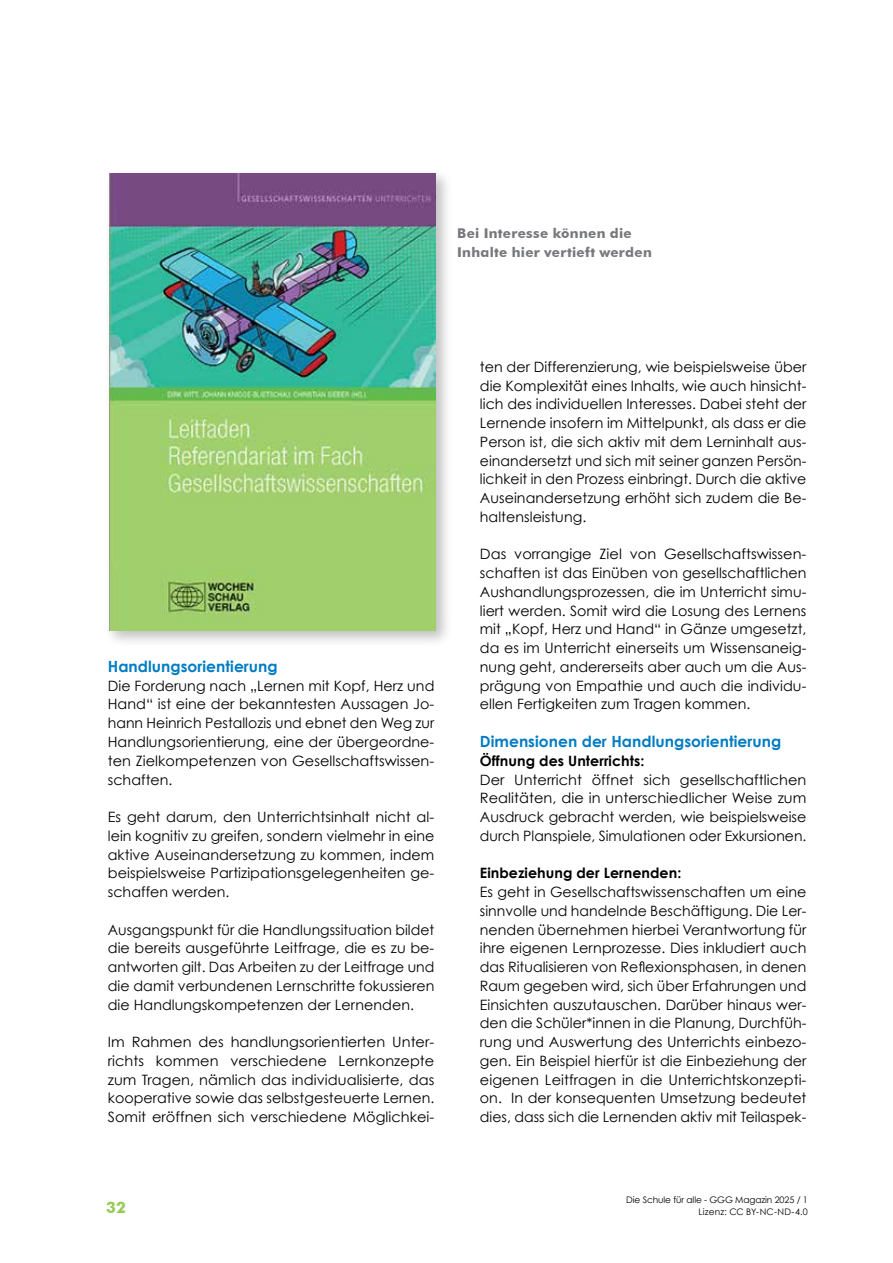
<style>
.page{position:relative;width:893px;height:1263px;background:#fff}
.page>*{position:absolute;margin:0;border:0;box-sizing:border-box;transform-origin:0 0}
.t1{font:700 15.75px "Futura BT";color:#97cb59}
.t2{font:700 15.45px "Century Gothic";letter-spacing:.005em;color:#007cc3}
.t3{font:14.25px/18.8px "Century Gothic";letter-spacing:.005em;color:#000;text-align:justify}
.t4{font:700 14.25px "Century Gothic";letter-spacing:.005em;color:#000}
.t5{font:700 13.5px/19.5px "Futura BT";letter-spacing:.02em;color:#77787b}
.t6{font:9px "Century Gothic";letter-spacing:-.01em;color:#000}
.t7{font:9px "Century Gothic";letter-spacing:.025em;color:#000}
</style>
<div class="page">
<div style="left:104px;top:168px;width:349px;height:480px;background:#000;opacity:.25"></div>
<img style="left:109px;top:173px;width:327px;height:458px">
<p class="t5" style="left:457px;top:223px;width:196px">Bei Interesse können die<br>Inhalte hier vertieft werden</p>
<p class="t2" style="left:108px;top:657px;width:171px">Handlungsorientierung</p>
<p class="t3" style="left:108px;top:676px;width:328px">Die Forderung nach „Lernen mit Kopf, Herz und Hand“ ist eine der bekanntesten Aussagen Jo&shy;hann Heinrich Pestallozis und ebnet den Weg zur Handlungsorientierung, eine der übergeordne&shy;ten Zielkompetenzen von Gesellschaftswissen&shy;schaften.</p>
<p class="t3" style="left:108px;top:807px;width:328px">Es geht darum, den Unterrichtsinhalt nicht al&shy;lein kognitiv zu greifen, sondern vielmehr in eine aktive Auseinandersetzung zu kommen, indem beispielsweise Partizipationsgelegenheiten ge&shy;schaffen werden.</p>
<p class="t3" style="left:108px;top:920px;width:328px">Ausgangspunkt für die Handlungssituation bildet die bereits ausgeführte Leitfrage, die es zu be&shy;antworten gilt. Das Arbeiten zu der Leitfrage und die damit verbundenen Lernschritte fokussieren die Handlungskompetenzen der Lernenden.</p>
<p class="t3" style="left:108px;top:1032px;width:328px">Im Rahmen des handlungsorientierten Unter&shy;richts kommen verschiedene Lernkonzepte zum Tragen, nämlich das individualisierte, das kooperative sowie das selbstgesteuerte Lernen.<br>Somit eröffnen sich verschiedene Möglichkei-</p>
<p class="t3" style="left:480px;top:357px;width:328px">ten der Differenzierung, wie beispielsweise über die Komplexität eines Inhalts, wie auch hinsicht&shy;lich des individuellen Interesses. Dabei steht der Lernende insofern im Mittelpunkt, als dass er die Person ist, die sich aktiv mit dem Lerninhalt aus&shy;einandersetzt und sich mit seiner ganzen Persön&shy;lichkeit in den Prozess einbringt. Durch die aktive Auseinandersetzung erhöht sich zudem die Be&shy;haltensleistung.</p>
<p class="t3" style="left:480px;top:545px;width:328px">Das vorrangige Ziel von Gesellschaftswissen&shy;schaften ist das Einüben von gesellschaftlichen Aushandlungsprozessen, die im Unterricht simu&shy;liert werden. Somit wird die Losung des Lernens mit „Kopf, Herz und Hand“ in Gänze umgesetzt, da es im Unterricht einerseits um Wissensaneig&shy;nung geht, andererseits aber auch um die Aus&shy;prägung von Empathie und auch die individu&shy;ellen Fertigkeiten zum Tragen kommen.</p>
<p class="t2" style="left:480px;top:732px;width:303px">Dimensionen der Handlungsorientierung</p>
<p class="t4" style="left:480px;top:752px;width:166px">Öffnung des Unterrichts:</p>
<p class="t3" style="left:480px;top:770px;width:328px">Der Unterricht öffnet sich gesellschaftlichen Realitäten, die in unterschiedlicher Weise zum Ausdruck gebracht werden, wie beispielsweise durch Planspiele, Simulationen oder Exkursionen.</p>
<p class="t4" style="left:480px;top:864px;width:203px">Einbeziehung der Lernenden:</p>
<p class="t3" style="left:480px;top:882px;width:328px">Es geht in Gesellschaftswissenschaften um eine sinnvolle und handelnde Beschäftigung. Die Ler&shy;nenden übernehmen hierbei Verantwortung für ihre eigenen Lernprozesse. Dies inkludiert auch das Ritualisieren von Reflexionsphasen, in denen Raum gegeben wird, sich über Erfahrungen und Einsichten auszutauschen. Darüber hinaus wer&shy;den die Schüler*innen in die Planung, Durchfüh&shy;rung und Auswertung des Unterrichts einbezo&shy;gen. Ein Beispiel hierfür ist die Einbeziehung der eigenen Leitfragen in die Unterrichtskonzepti&shy;on. In der konsequenten Umsetzung bedeutet dies, dass sich die Lernenden aktiv mit Teilaspek-</p>
<p class="t6" style="left:626px;top:1194px;width:183px">Die Schule für alle - GGG Magazin 2025 / 1</p>
<p class="t1" style="left:106px;top:1197px;width:21px">32</p>
<p class="t7" style="left:698px;top:1206px;width:111px">Lizenz: CC BY-NC-ND-4.0</p>
</div>
